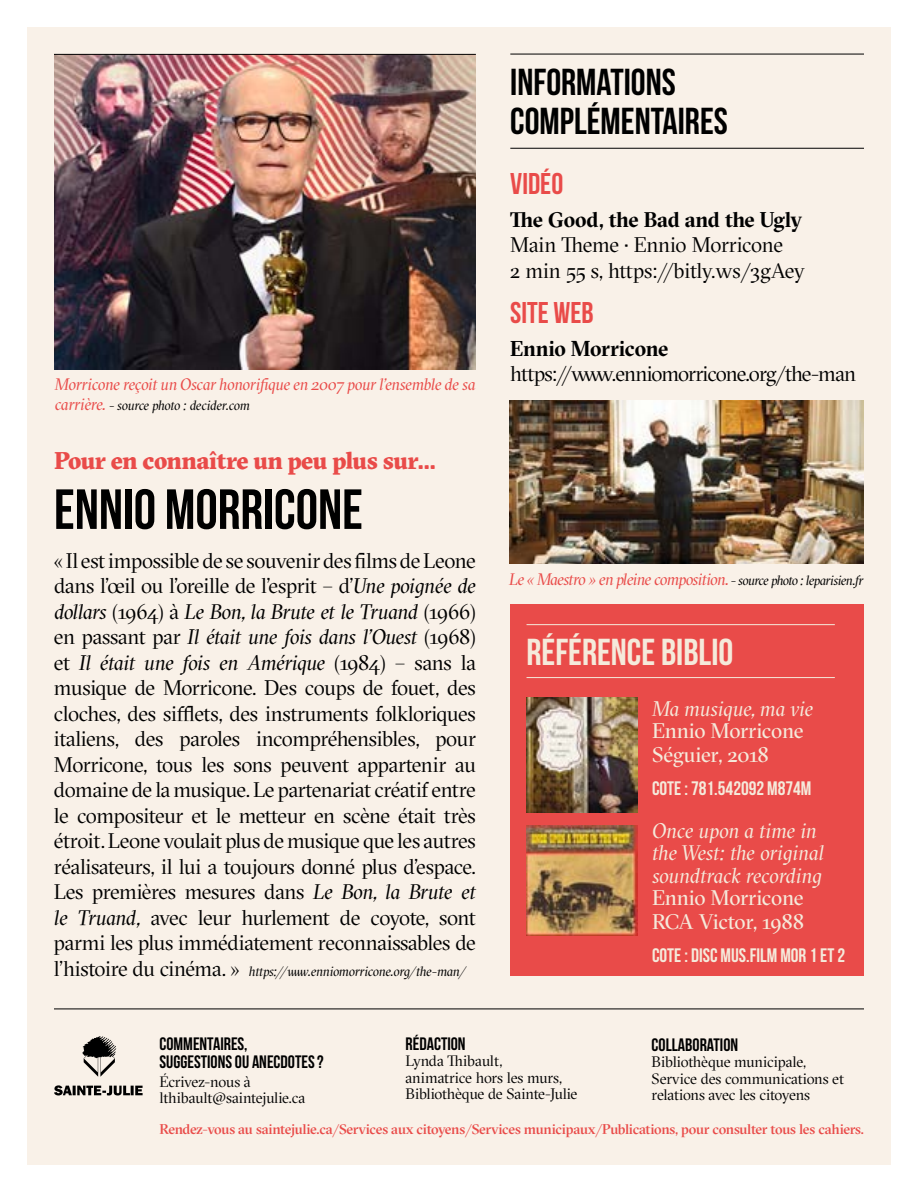
<style>
.page{position:relative;width:918px;height:1188px;background:#fff}
.page>*{position:absolute;margin:0;border:0;box-sizing:border-box;transform-origin:0 0}
.t1{font:56.4px "Bebas Neue";color:#000}
.t2{font:37.5px/39px "Bebas Neue";color:#000}
.t3{font:37.5px "Bebas Neue";color:#f5eadb}
.t4{font:30px "Bebas Neue";color:#e94b49}
.t5{font:900 24px "GT Sectra";letter-spacing:-.025em;color:#e94b49}
.t6{font:21px/25.5px "GT Sectra Fine";letter-spacing:-.02em;color:#000;text-align:justify}
.t7{font:italic 21px/22.5px "GT Sectra Fine";letter-spacing:-.005em;color:#f5eadb}
.t8{font:21px/24px "GT Sectra Fine";letter-spacing:-.02em;color:#f5eadb}
.t9{font:700 21px "GT Sectra Fine";letter-spacing:-.015em;color:#000}
.t10{font:21px "GT Sectra Fine";letter-spacing:-.05em;color:#000}
.t11{font:19.5px "Bebas Neue";color:#f5eadb}
.t12{font:18px/18px "Bebas Neue";color:#000}
.t13{font:italic 16.5px "GT Sectra Fine";letter-spacing:-.02em;color:#e94b49}
.t14{font:italic 16.5px "GT Sectra Fine";letter-spacing:-.04em;color:#e94b49}
.t15{font:15px/16.5px "GT Sectra Fine";letter-spacing:-.01em;color:#000}
.t16{font:500 14.1px "GT Sectra Fine";letter-spacing:-.02em;color:#e94b49}
.t17{font:italic 13.5px "GT Sectra Fine";letter-spacing:-.02em;color:#000}
.s1{font-size:16.5px;color:#e94b49}
.s2{font-style:italic}
.s3{font-style:normal;font-size:21px}
.s4{font-size:13.5px;color:#000}
</style>
<div class="page">
<div style="left:27px;top:27px;width:864px;height:1137px;background:#f9f1e8"></div>
<hr style="left:54px;top:1009px;width:810px;height:1px;background:#000">
<svg style="left:54px;top:1085px;width:89px;height:10px"></svg>
<svg style="left:82px;top:1036px;width:34px;height:41px"></svg>
<div style="left:510px;top:604px;width:354px;height:372px;background:#e94b49"></div>
<hr style="left:527px;top:677px;width:308px;height:1px;background:#f5eadb">
<hr style="left:527px;top:624px;width:308px;height:1px;background:#f5eadb">
<img style="left:526px;top:697px;width:112px;height:116px">
<img style="left:526px;top:826px;width:112px;height:110px">
<img style="left:54px;top:55px;width:422px;height:314px">
<img style="left:510px;top:400px;width:354px;height:163px">
<hr style="left:510px;top:148px;width:354px;height:1px;background:#000">
<hr style="left:510px;top:54px;width:354px;height:1px;background:#000">
<hr style="left:54px;top:54px;width:422px;height:1px;background:#000">
<p class="t13" style="left:55px;top:374px;width:422px">Morricone reçoit un Oscar honorifique en 2007 pour l’ensemble de sa</p>
<p class="t17" style="left:55px;top:396px;width:196px"><span class="s1">carrière.</span> - source photo : decider.com</p>
<p class="t5" style="left:54px;top:445px;width:383px">Pour en connaître un peu plus sur...</p>
<h1 class="t1" style="left:54px;top:478px;width:310px">ENNIO MORRICONE</h1>
<p class="t6" style="left:54px;top:548px;width:423px">« Il est impossible de se souvenir des films de Leone dans l’œil ou l’oreille de l’esprit – d’<span class="s2">Une poignée de dollars</span> (1964) à <span class="s2">Le Bon, la Brute et le Truand</span> (1966) en passant par <span class="s2">Il était une fois dans l’Ouest</span> (1968) et <span class="s2">Il était une fois en Amérique</span> (1984) – sans la musique de Morricone. Des coups de fouet, des cloches, des sifflets, des instruments folkloriques italiens, des paroles incompréhensibles, pour Morricone, tous les sons peuvent appartenir au domaine de la musique. Le partenariat créatif entre le compositeur et le metteur en scène était très étroit. Leone voulait plus de musique que les autres réalisateurs, il lui a toujours donné plus d’espace.<br>Les premières mesures dans <span class="s2">Le Bon, la Brute et le Truand,</span> avec leur hurlement de coyote, sont parmi les plus immédiatement reconnaissables de</p>
<p class="t17" style="left:54px;top:963px;width:414px"><span class="s3">l’histoire du cinéma. »</span> https://www.enniomorricone.org/the-man/</p>
<h2 class="t2" style="left:510px;top:62px;width:219px">INFORMATIONS<br>COMPLÉMENTAIRES</h2>
<h3 class="t4" style="left:510px;top:168px;width:54px">VIDÉO</h3>
<p class="t9" style="left:510px;top:206px;width:293px">The Good, the Bad and the Ugly</p>
<p class="t6" style="left:510px;top:232px;width:296px">Main Theme • Ennio Morricone<br>2 min 55 s, https://bitly.ws/3gAey</p>
<h3 class="t4" style="left:510px;top:297px;width:85px">SITE WEB</h3>
<p class="t9" style="left:510px;top:335px;width:160px">Ennio Morricone</p>
<p class="t10" style="left:510px;top:361px;width:347px">https://www.enniomorricone.org/the-man</p>
<p class="t14" style="left:509px;top:569px;width:356px">Le « Maestro » en pleine composition. <span class="s4">- source photo : leparisien.fr</span></p>
<h2 class="t3" style="left:527px;top:631px;width:208px">RÉFÉRENCE BIBLIO</h2>
<p class="t7" style="left:652px;top:697px;width:163px">Ma musique, ma vie</p>
<p class="t8" style="left:652px;top:719px;width:153px">Ennio Morricone<br>Séguier, 2018</p>
<p class="t11" style="left:652px;top:778px;width:161px">COTE : 781.542092 M874M</p>
<p class="t7" style="left:652px;top:819px;width:173px">Once upon a time in the West: the original soundtrack recording</p>
<p class="t8" style="left:652px;top:886px;width:154px">Ennio Morricone<br>RCA Victor, 1988</p>
<p class="t11" style="left:652px;top:945px;width:195px">COTE : DISC MUS.FILM MOR 1 ET 2</p>
<p class="t12" style="left:406px;top:1034px;width:62px">RÉDACTION</p>
<p class="t15" style="left:406px;top:1052px;width:174px">Lynda Thibault,<br>animatrice hors les murs,<br>Bibliothèque de Sainte-Julie</p>
<p class="t12" style="left:159px;top:1034px;width:166px">COMMENTAIRES,<br>SUGGESTIONS OU ANECDOTES?</p>
<p class="t15" style="left:159px;top:1073px;width:147px">Écrivez-nous à lthibault@saintejulie.ca</p>
<p class="t12" style="left:652px;top:1035px;width:88px">COLLABORATION</p>
<p class="t15" style="left:652px;top:1054px;width:194px">Bibliothèque municipale,<br>Service des communications et relations avec les citoyens</p>
<p class="t16" style="left:159px;top:1120px;width:706px">Rendez-vous au saintejulie.ca/Services aux citoyens/Services municipaux/Publications, pour consulter tous les cahiers.</p>
</div>
